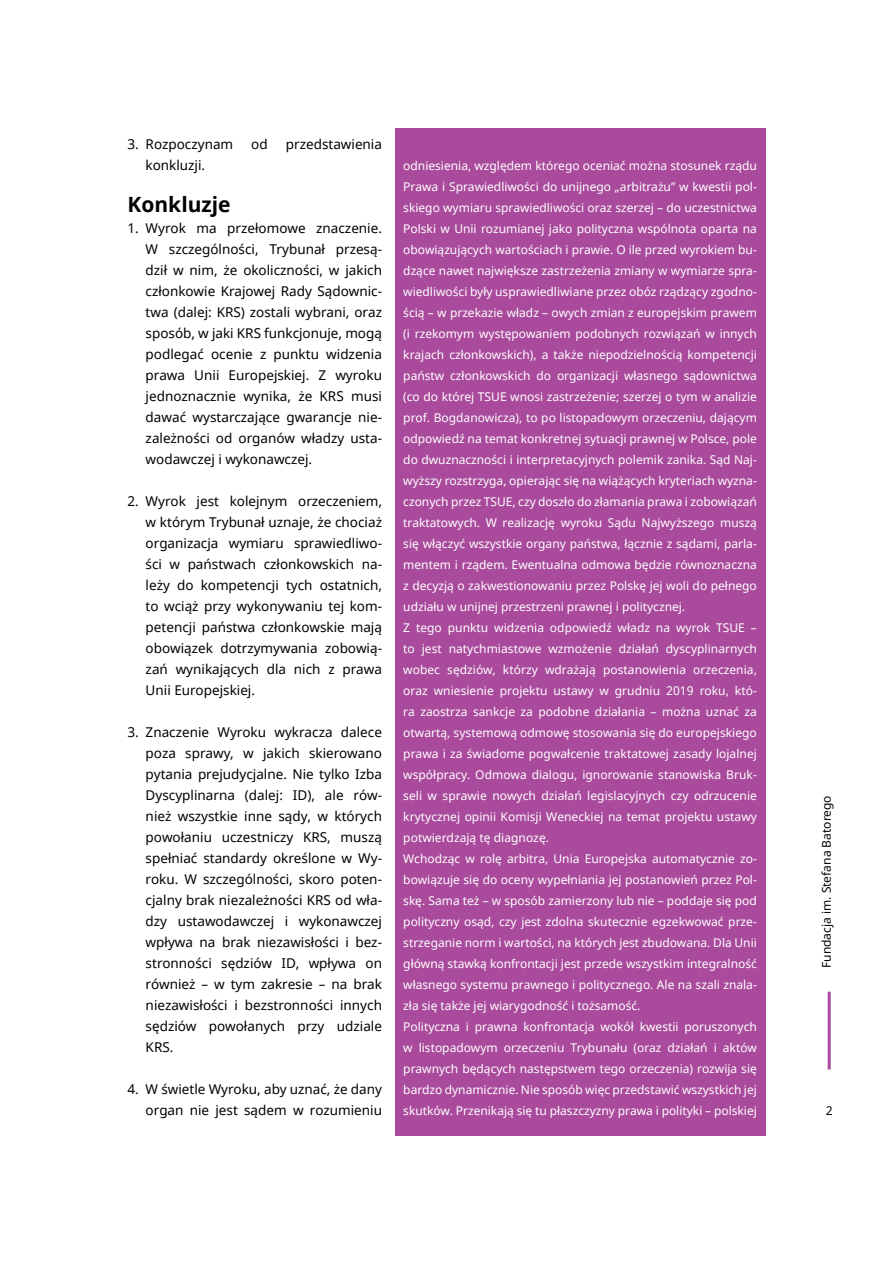
<style>
.page{position:relative;width:893px;height:1263px;background:#fff}
.page>*{position:absolute;margin:0;border:0;box-sizing:border-box;transform-origin:0 0}
.t1{font:700 21px "Noto Sans";color:#000}
.t2{font:13.5px/21px "Noto Sans";color:#000;text-align:justify}
.t3{font:12px/21px "Noto Sans";color:#fff}
.t4{font:12px "Noto Sans";color:#000}
</style>
<div class="page">
<hr style="left:828px;top:992px;width:3px;height:77px;background:#a94a9c">
<div style="left:395px;top:128px;width:370px;height:1007px;background:#a94a9c"></div>
<p class="t2" style="left:128px;top:133px;width:107px">3. Rozpoczynam</p>
<p class="t2" style="left:251px;top:133px;width:18px">od</p>
<p class="t2" style="left:286px;top:133px;width:98px">przedstawienia</p>
<p class="t2" style="left:146px;top:154px;width:61px">konkluzji.</p>
<h1 class="t1" style="left:128px;top:189px;width:105px">Konkluzje</h1>
<p class="t2" style="left:146px;top:217px;width:238px;text-indent:-18px">1. Wyrok ma przełomowe znaczenie.<br>W szczególności, Trybunał przesą&shy;dził w nim, że okoliczności, w jakich członkowie Krajowej Rady Sądownic&shy;twa (dalej: KRS) zostali wybrani, oraz sposób, w jaki KRS funkcjonuje, mogą podlegać ocenie z punktu widzenia prawa Unii Europejskiej. Z wyroku jednoznacznie wynika, że KRS musi dawać wystarczające gwarancje nie&shy;zależności od organów władzy usta&shy;wodawczej i wykonawczej.</p>
<p class="t2" style="left:146px;top:490px;width:238px;text-indent:-18px">2. Wyrok jest kolejnym orzeczeniem, w którym Trybunał uznaje, że chociaż organizacja wymiaru sprawiedliwo&shy;ści w państwach członkowskich na&shy;leży do kompetencji tych ostatnich, to wciąż przy wykonywaniu tej kom&shy;petencji państwa członkowskie mają obowiązek dotrzymywania zobowią&shy;zań wynikających dla nich z prawa Unii Europejskiej.</p>
<p class="t2" style="left:146px;top:721px;width:238px;text-indent:-18px">3. Znaczenie Wyroku wykracza dalece poza sprawy, w jakich skierowano pytania prejudycjalne. Nie tylko Izba Dyscyplinarna (dalej: ID), ale rów&shy;nież wszystkie inne sądy, w których powołaniu uczestniczy KRS, muszą spełniać standardy określone w Wy&shy;roku. W szczególności, skoro poten&shy;cjalny brak niezależności KRS od wła&shy;dzy ustawodawczej i wykonawczej wpływa na brak niezawisłości i bez&shy;stronności sędziów ID, wpływa on również – w tym zakresie – na brak niezawisłości i bezstronności innych sędziów powołanych przy udziale KRS.</p>
<p class="t2" style="left:128px;top:1078px;width:256px;text-align:right">4. W świetle Wyroku, aby uznać, że dany organ nie jest sądem w rozumieniu</p>
<p class="t3" style="left:403px;top:154px;width:355px">odniesienia, względem którego oceniać można stosunek rządu Prawa i Sprawiedliwości do unijnego „arbitrażu” w kwestii pol&shy;skiego wymiaru sprawiedliwości oraz szerzej – do uczestnictwa Polski w Unii rozumianej jako polityczna wspólnota oparta na obowiązujących wartościach i prawie. O ile przed wyrokiem bu&shy;dzące nawet największe zastrzeżenia zmiany w wymiarze spra&shy;wiedliwości były usprawiedliwiane przez obóz rządzący zgodno&shy;ścią – w przekazie władz – owych zmian z europejskim prawem (i rzekomym występowaniem podobnych rozwiązań w innych krajach członkowskich), a także niepodzielnością kompetencji państw członkowskich do organizacji własnego sądownictwa (co do której TSUE wnosi zastrzeżenie; szerzej o tym w analizie prof. Bogdanowicza), to po listopadowym orzeczeniu, dającym odpowiedź na temat konkretnej sytuacji prawnej w Polsce, pole do dwuznaczności i interpretacyjnych polemik zanika. Sąd Naj&shy;wyższy rozstrzyga, opierając się na wiążących kryteriach wyzna&shy;czonych przez TSUE, czy doszło do złamania prawa i zobowiązań traktatowych. W realizację wyroku Sądu Najwyższego muszą się włączyć wszystkie organy państwa, łącznie z sądami, parla&shy;mentem i rządem. Ewentualna odmowa będzie równoznaczna z decyzją o zakwestionowaniu przez Polskę jej woli do pełnego udziału w unijnej przestrzeni prawnej i politycznej.<br>Z tego punktu widzenia odpowiedź władz na wyrok TSUE – to jest natychmiastowe wzmożenie działań dyscyplinarnych wobec sędziów, którzy wdrażają postanowienia orzeczenia, oraz wniesienie projektu ustawy w grudniu 2019 roku, któ&shy;ra zaostrza sankcje za podobne działania – można uznać za otwartą, systemową odmowę stosowania się do europejskiego prawa i za świadome pogwałcenie traktatowej zasady lojalnej współpracy. Odmowa dialogu, ignorowanie stanowiska Bruk&shy;seli w sprawie nowych działań legislacyjnych czy odrzucenie krytycznej opinii Komisji Weneckiej na temat projektu ustawy potwierdzają tę diagnozę.<br>Wchodząc w rolę arbitra, Unia Europejska automatycznie zo&shy;bowiązuje się do oceny wypełniania jej postanowień przez Pol&shy;skę. Sama też – w sposób zamierzony lub nie – poddaje się pod polityczny osąd, czy jest zdolna skutecznie egzekwować prze&shy;strzeganie norm i wartości, na których jest zbudowana. Dla Unii główną stawką konfrontacji jest przede wszystkim integralność własnego systemu prawnego i politycznego. Ale na szali znala&shy;zła się także jej wiarygodność i tożsamość.<br>Polityczna i prawna konfrontacja wokół kwestii poruszonych w listopadowym orzeczeniu Trybunału (oraz działań i aktów prawnych będących następstwem tego orzeczenia) rozwija się bardzo dynamicznie. Nie sposób więc przedstawić wszystkich jej skutków. Przenikają się tu płaszczyzny prawa i polityki – polskiej</p>
<p class="t4" style="left:818px;top:968px;width:174px;rotate:-90deg">Fundacja im. Stefana Batorego</p>
<p class="t4" style="left:826px;top:1102px;width:8px">2</p>
</div>
